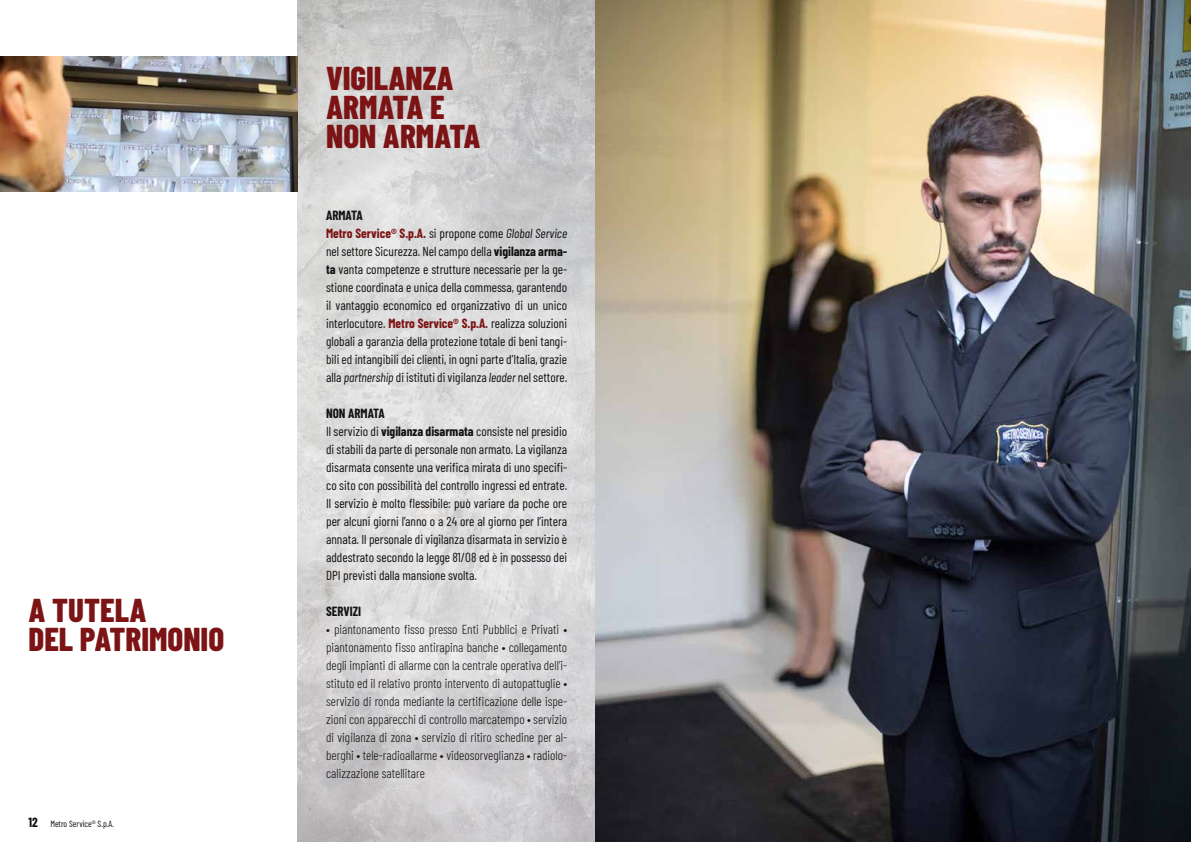
<style>
.page{position:relative;width:1191px;height:842px;background:#fff}
.page>*{position:absolute;margin:0;border:0;box-sizing:border-box;transform-origin:0 0}
.t1{font:800 33px/29px "Barlow Condensed";color:#7c1314}
.t2{font:13px/18px "Barlow Condensed";color:#121212}
.t3{font:300 13px/18px "Barlow Condensed";color:#121212;text-align:justify}
.t4{font:700 13px "Barlow Condensed";color:#121212}
.t5{font:9px "Barlow Condensed";color:#121212}
.s1{font-weight:700;font-size:13px}
.s2{font-weight:700}
.s3{font-weight:700;color:#7c1314}
.s4{font-style:italic}
</style>
<div class="page">
<img style="left:298px;top:0;width:893px;height:842px">
<img style="left:0;top:56px;width:298px;height:136px">
<h1 class="t1" style="left:29px;top:595px;width:197px">A TUTELA<br>DEL PATRIMONIO</h1>
<p class="t5" style="left:28px;top:817px;width:87px"><span class="s1">12</span> Metro Service® S.p.A.</p>
<h1 class="t1" style="left:326px;top:62px;width:156px">VIGILANZA<br>ARMATA E<br>NON ARMATA</h1>
<p class="t2" style="left:326px;top:205px;width:242px"><span class="s2">ARMATA<br></span><span class="s3">Metro Service® S.p.A.</span> si propone come <span class="s4">Global Service </span>nel settore Sicurezza. Nel campo della <span class="s2">vigilanza arma&shy;ta</span> vanta competenze e strutture necessarie per la ge&shy;stione coordinata e unica della commessa, garantendo il vantaggio economico ed organizzativo di un unico interlocutore. <span class="s3">Metro Service® S.p.A.</span> realizza soluzioni globali a garanzia della protezione totale di beni tangi&shy;bili ed intangibili dei clienti, in ogni parte d’Italia, grazie alla <span class="s4">partnership</span> di istituti di vigilanza <span class="s4">leader</span> nel settore.</p>
<p class="t2" style="left:326px;top:403px;width:242px"><span class="s2">NON ARMATA<br></span>Il servizio di <span class="s2">vigilanza disarmata</span> consiste nel presidio di stabili da parte di personale non armato. La vigilanza disarmata consente una verifica mirata di uno specifi&shy;co sito con possibilità del controllo ingressi ed entrate.<br>Il servizio è molto flessibile: può variare da poche ore per alcuni giorni l’anno o a 24 ore al giorno per l’intera annata. Il personale di vigilanza disarmata in servizio è addestrato secondo la legge 81/08 ed è in possesso dei DPI previsti dalla mansione svolta.</p>
<p class="t4" style="left:326px;top:602px;width:37px">SERVIZI</p>
<p class="t3" style="left:326px;top:619px;width:242px">• piantonamento fisso presso Enti Pubblici e Privati • piantonamento fisso antirapina banche • collegamento degli impianti di allarme con la centrale operativa dell’i&shy;stituto ed il relativo pronto intervento di autopattuglie • servizio di ronda mediante la certificazione delle ispe&shy;zioni con apparecchi di controllo marcatempo • servizio di vigilanza di zona • servizio di ritiro schedine per al&shy;berghi • tele-radioallarme • videosorveglianza • radiolo&shy;calizzazione satellitare</p>
</div>
